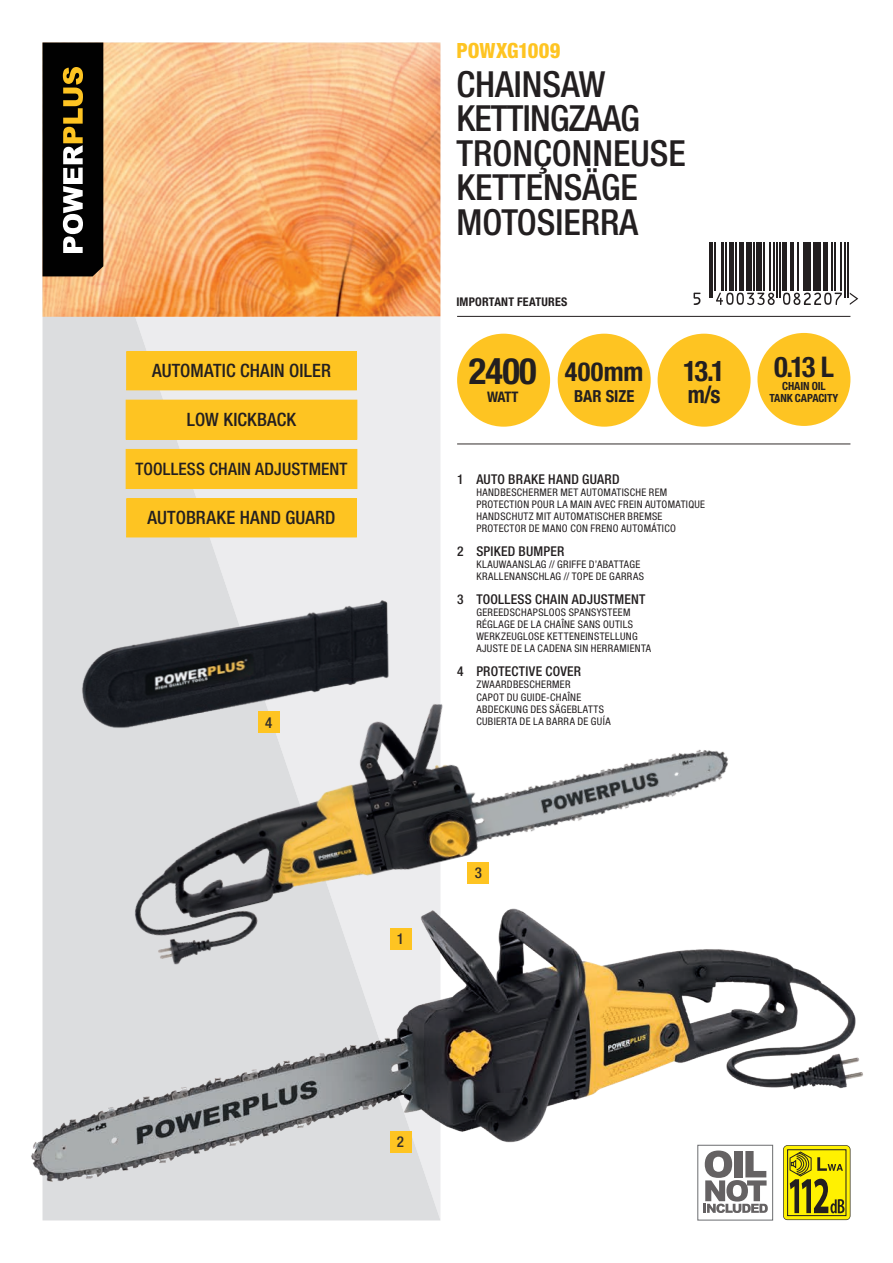
<style>
.page{position:relative;width:893px;height:1263px;background:#fff}
.page>*{position:absolute;margin:0;border:0;box-sizing:border-box;transform-origin:0 0}
.t1{font:700 condensed 36.45px "Helvetica Neue LT Std";color:#231f20}
.t2{font:500 condensed 36px/34.5px "Helvetica Neue LT Std";color:#231f20}
.t3{font:700 condensed 28.5px "Helvetica Neue LT Std";color:#231f20}
.t4{font:700 condensed 28.5px "Helvetica Neue";color:#231f20}
.t5{font:700 condensed 26.25px "Helvetica Neue LT Std";letter-spacing:.01em;color:#231f20}
.t6{font:700 condensed 24px "Helvetica Neue LT Std";color:#231f20;scale:.94 1}
.t7{font:800 condensed 21px "Helvetica Neue LT Std";letter-spacing:-.005em;color:#fec422}
.t8{font:500 condensed 18.45px "Helvetica Neue LT Std";letter-spacing:.005em;color:#231f20}
.t9{font:500 condensed 17.25px "Helvetica Neue LT Std";letter-spacing:.01em;color:#231f20}
.t10{font:700 condensed 16.5px "Helvetica Neue";color:#231f20}
.t11{font:500 condensed 15px "Helvetica Neue LT Std";color:#322d2c}
.t12{font:700 condensed 14.55px "Helvetica Neue LT Std";color:#231f20}
.t13{font:500 condensed 13.5px "Helvetica Neue LT Std";letter-spacing:.02em;color:#231f20}
.t14{font:700 condensed 12px "Helvetica Neue LT Std";letter-spacing:.02em;color:#231f20}
.t15{font:700 condensed 11.25px/12px "Helvetica Neue LT Std";letter-spacing:-.015em;color:#231f20;text-align:center}
.t16{font:condensed 10.5px/12px "Helvetica Neue LT Std";letter-spacing:.03em;color:#231f20}
</style>
<div class="page">
<svg style="left:43px;top:317px;width:397px;height:903px;background:#e4e4e5"></svg>
<hr style="left:457px;top:444px;width:393px;height:1px;background:#322d2c">
<hr style="left:457px;top:316px;width:393px;height:1px;background:#231f20">
<svg style="left:693px;top:242px;width:166px;height:63px"></svg>
<hr style="left:709px;top:242px;width:1px;height:56px;background:#231f20">
<hr style="left:712px;top:242px;width:1px;height:56px;background:#231f20">
<hr style="left:715px;top:242px;width:1px;height:48px;background:#231f20">
<hr style="left:721px;top:242px;width:2px;height:48px;background:#231f20">
<hr style="left:725px;top:242px;width:1px;height:48px;background:#231f20">
<div style="left:729px;top:242px;width:5px;height:48px;background:#231f20"></div>
<hr style="left:735px;top:242px;width:2px;height:48px;background:#231f20">
<hr style="left:740px;top:242px;width:4px;height:48px;background:#231f20">
<div style="left:746px;top:242px;width:5px;height:48px;background:#231f20"></div>
<hr style="left:753px;top:242px;width:1px;height:48px;background:#231f20">
<div style="left:756px;top:242px;width:6px;height:48px;background:#231f20"></div>
<hr style="left:763px;top:242px;width:2px;height:48px;background:#231f20">
<hr style="left:769px;top:242px;width:2px;height:48px;background:#231f20">
<hr style="left:774px;top:242px;width:1px;height:48px;background:#231f20">
<hr style="left:776px;top:242px;width:2px;height:56px;background:#231f20">
<hr style="left:779px;top:242px;width:2px;height:56px;background:#231f20">
<div style="left:782px;top:242px;width:5px;height:48px;background:#231f20"></div>
<hr style="left:790px;top:242px;width:1px;height:48px;background:#231f20">
<hr style="left:793px;top:242px;width:1px;height:48px;background:#231f20">
<hr style="left:797px;top:242px;width:1px;height:48px;background:#231f20">
<hr style="left:803px;top:242px;width:3px;height:48px;background:#231f20">
<hr style="left:807px;top:242px;width:4px;height:48px;background:#231f20">
<hr style="left:813px;top:242px;width:3px;height:48px;background:#231f20">
<hr style="left:818px;top:242px;width:3px;height:48px;background:#231f20">
<hr style="left:824px;top:242px;width:4px;height:48px;background:#231f20">
<hr style="left:831px;top:242px;width:1px;height:48px;background:#231f20">
<hr style="left:834px;top:242px;width:1px;height:48px;background:#231f20">
<hr style="left:840px;top:242px;width:1px;height:48px;background:#231f20">
<hr style="left:844px;top:242px;width:2px;height:56px;background:#231f20">
<hr style="left:847px;top:242px;width:2px;height:56px;background:#231f20">
<svg style="left:693px;top:293px;width:8px;height:12px"></svg>
<svg style="left:716px;top:292px;width:59px;height:13px"></svg>
<svg style="left:783px;top:292px;width:59px;height:13px"></svg>
<svg style="left:850px;top:293px;width:8px;height:12px"></svg>
<div style="left:457px;top:334px;width:93px;height:93px;background:#fec422;border-radius:50%"></div>
<div style="left:757px;top:333px;width:93px;height:93px;background:#fec422;border-radius:50%"></div>
<div style="left:558px;top:334px;width:93px;height:93px;background:#fec422;border-radius:50%"></div>
<div style="left:658px;top:334px;width:93px;height:93px;background:#fec422;border-radius:50%"></div>
<svg style="left:783px;top:1208px;width:67px;height:12px"></svg>
<svg style="left:703px;top:1208px;width:65px;height:5px"></svg>
<div style="left:127px;top:352px;width:229px;height:38px;background:#fec422"></div>
<div style="left:126px;top:351px;width:231px;height:39px;border:1px solid #fec422"></div>
<div style="left:126px;top:449px;width:231px;height:39px;background:#fec422"></div>
<div style="left:126px;top:449px;width:231px;height:40px;border:1px solid #fec422"></div>
<div style="left:126px;top:400px;width:231px;height:39px;background:#fec422"></div>
<div style="left:127px;top:499px;width:229px;height:38px;background:#fec422"></div>
<div style="left:126px;top:498px;width:231px;height:39px;border:1px solid #fec422"></div>
<img style="left:43px;top:43px;width:397px;height:274px">
<img style="left:57px;top:575px;width:356px;height:173px">
<img style="left:31px;top:874px;width:832px;height:334px">
<div style="left:390px;top:1131px;width:21px;height:21px;background:#fec422"></div>
<img style="left:65px;top:611px;width:718px;height:375px">
<div style="left:468px;top:862px;width:21px;height:22px;background:#fec422"></div>
<svg style="left:43px;top:43px;width:60px;height:233px;background:#2a261c"></svg>
<h3 class="t8" style="left:152px;top:360px;width:180px">AUTOMATIC CHAIN OILER</h3>
<h3 class="t8" style="left:187px;top:409px;width:111px">LOW KICKBACK</h3>
<h3 class="t9" style="left:136px;top:459px;width:213px">TOOLLESS CHAIN ADJUSTMENT</h3>
<h3 class="t8" style="left:148px;top:507px;width:189px">AUTOBRAKE HAND GUARD</h3>
<h3 class="t11" style="left:265px;top:713px;width:9px">4</h3>
<h3 class="t7" style="left:456px;top:37px;width:105px">POWXG1009</h3>
<h2 class="t2" style="left:456px;top:67px;width:231px">CHAINSAW<br>KETTINGZAAG<br>TRONÇONNEUSE<br>KETTENSÄGE<br>MOTOSIERRA</h2>
<p class="t14" style="left:456px;top:295px;width:112px">IMPORTANT FEATURES</p>
<h1 class="t1" style="left:469px;top:349px;width:69px">2400</h1>
<h3 class="t12" style="left:487px;top:388px;width:33px">WATT</h3>
<h3 class="t5" style="left:565px;top:356px;width:80px">400mm</h3>
<h3 class="t10" style="left:574px;top:382px;width:62px">BAR SIZE</h3>
<h3 class="t4" style="left:683px;top:347px;width:43px">13.1</h3>
<h3 class="t6" style="left:688px;top:380px;width:36px">m/s</h3>
<p class="t13" style="left:457px;top:472px;width:164px">1 AUTO BRAKE HAND GUARD</p>
<p class="t16" style="left:476px;top:487px;width:230px">HANDBESCHERMER MET AUTOMATISCHE REM PROTECTION POUR LA MAIN AVEC FREIN AUTOMATIQUE HANDSCHUTZ MIT AUTOMATISCHER BREMSE PROTECTOR DE MANO CON FRENO AUTOMÁTICO</p>
<p class="t13" style="left:457px;top:544px;width:109px">2 SPIKED BUMPER</p>
<p class="t16" style="left:476px;top:559px;width:169px">KLAUWAANSLAG // GRIFFE D’ABATTAGE<br>KRALLENANSCHLAG // TOPE DE GARRAS</p>
<p class="t13" style="left:457px;top:592px;width:190px">3 TOOLLESS CHAIN ADJUSTMENT</p>
<p class="t16" style="left:476px;top:607px;width:176px">GEREEDSCHAPSLOOS SPANSYSTEEM RÉGLAGE DE LA CHAÎNE SANS OUTILS WERKZEUGLOSE KETTENEINSTELLUNG AJUSTE DE LA CADENA SIN HERRAMIENTA</p>
<p class="t13" style="left:457px;top:664px;width:126px">4 PROTECTIVE COVER</p>
<p class="t16" style="left:476px;top:679px;width:136px">ZWAARDBESCHERMER<br>CAPOT DU GUIDE-CHAÎNE<br>ABDECKUNG DES SÄGEBLATTS<br>CUBIERTA DE LA BARRA DE GUÍA</p>
<h3 class="t3" style="left:774px;top:349px;width:61px">0.13 L</h3>
<p class="t15" style="left:769px;top:380px;width:70px">CHAIN OIL<br>TANK CAPACITY</p>
<h3 class="t11" style="left:397px;top:930px;width:9px">1</h3>
<h3 class="t11" style="left:475px;top:864px;width:9px">3</h3>
<h3 class="t11" style="left:397px;top:1132px;width:9px">2</h3>
</div>
